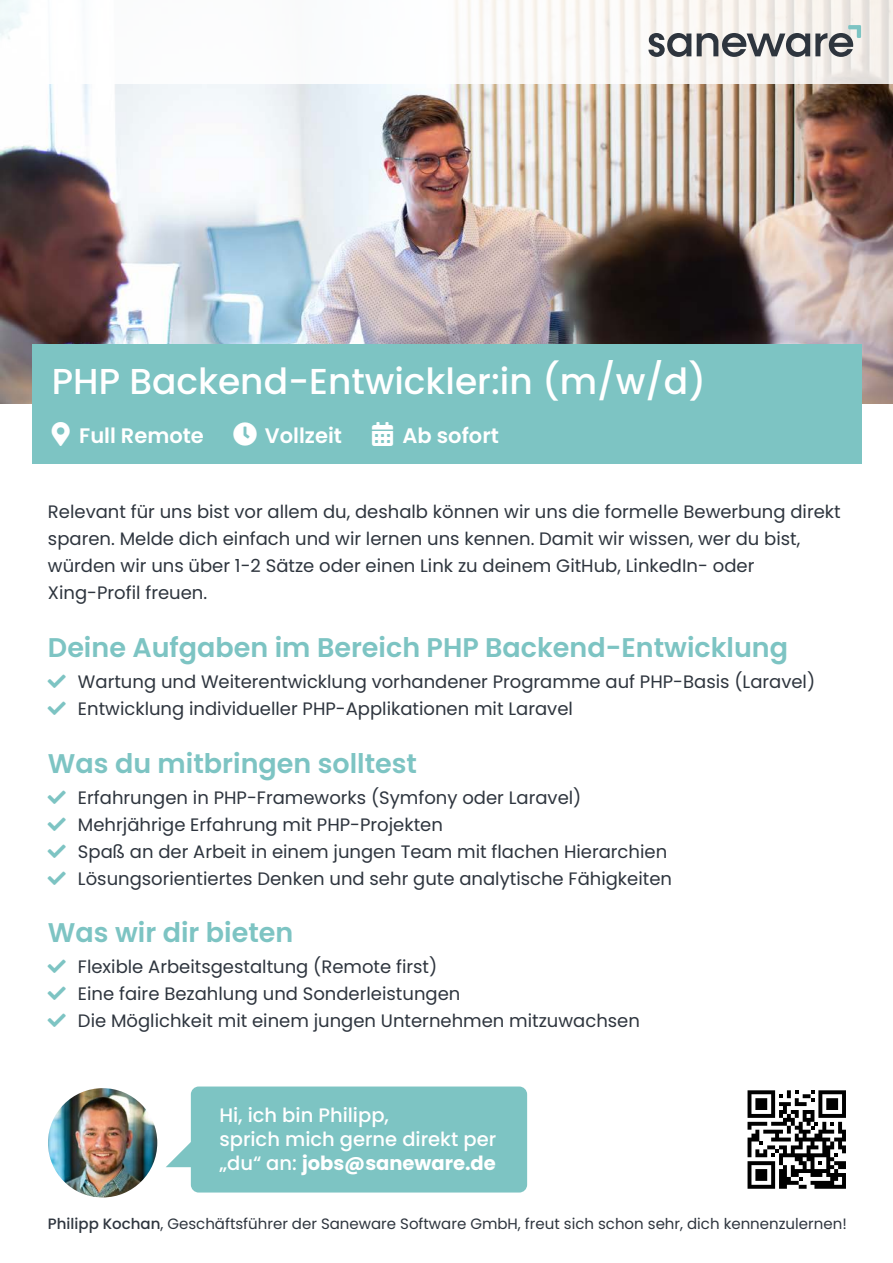
<style>
.page{position:relative;width:893px;height:1263px;background:#fff}
.page>*{position:absolute;margin:0;border:0;box-sizing:border-box;transform-origin:0 0}
.t1{font:500 36px "Poppins";color:#fff}
.t2{font:600 27px "Poppins";color:#7dc4c3}
.t3{font:600 21px "Poppins";color:#fff}
.t4{font:500 19.5px/24px "Poppins";color:#fff}
.t5{font:18px/27px "Poppins";color:#2e353e}
.t6{font:15px "Poppins";color:#2e353e}
.s1{font-weight:700}
.s2{font-weight:500}
</style>
<div class="page">
<img style="left:0;top:83px;width:893px;height:321px">
<svg style="left:0;top:0;width:893px;height:83px"></svg>
<svg style="left:648px;top:33px;width:43px;height:24px"></svg>
<svg style="left:697px;top:25px;width:164px;height:32px"></svg>
<div style="left:32px;top:344px;width:829px;height:120px;background:#7dc4c3"></div>
<img style="left:48px;top:1088px;width:109px;height:109px;border-radius:55px">
<div style="left:191px;top:1086px;width:336px;height:106px;background:#7dc4c3;border-radius:8px"></div>
<svg style="left:166px;top:1141px;width:25px;height:26px"></svg>
<svg style="left:747px;top:1090px;width:99px;height:99px"></svg>
<h1 class="t1" style="left:52px;top:361px;width:656px">PHP Backend-Entwickler:in (m/w/d)</h1>
<p class="t3" style="left:79px;top:423px;width:126px">Full Remote</p>
<p class="t3" style="left:265px;top:423px;width:79px">Vollzeit</p>
<p class="t3" style="left:403px;top:423px;width:98px">Ab sofort</p>
<p class="t5" style="left:48px;top:498px;width:794px">Relevant für uns bist vor allem du, deshalb können wir uns die formelle Bewerbung direkt sparen. Melde dich einfach und wir lernen uns kennen. Damit wir wissen, wer du bist, würden wir uns über 1-2 Sätze oder einen Link zu deinem GitHub, LinkedIn- oder Xing-Profil freuen.</p>
<h2 class="t2" style="left:48px;top:632px;width:742px">Deine Aufgaben im Bereich PHP Backend-Entwicklung</h2>
<p class="t5" style="left:78px;top:668px;width:739px">Wartung und Weiterentwicklung vorhandener Programme auf PHP-Basis (Laravel)<br>Entwicklung individueller PHP-Applikationen mit Laravel</p>
<h2 class="t2" style="left:48px;top:748px;width:371px">Was du mitbringen solltest</h2>
<p class="t5" style="left:78px;top:784px;width:596px">Erfahrungen in PHP-Frameworks (Symfony oder Laravel)<br>Mehrjährige Erfahrung mit PHP-Projekten<br>Spaß an der Arbeit in einem jungen Team mit flachen Hierarchien Lösungsorientiertes Denken und sehr gute analytische Fähigkeiten</p>
<h2 class="t2" style="left:48px;top:916px;width:247px">Was wir dir bieten</h2>
<p class="t5" style="left:78px;top:953px;width:563px">Flexible Arbeitsgestaltung (Remote first)<br>Eine faire Bezahlung und Sonderleistungen<br>Die Möglichkeit mit einem jungen Unternehmen mitzuwachsen</p>
<p class="t4" style="left:219px;top:1103px;width:278px">Hi, ich bin Philipp,<br>sprich mich gerne direkt per „du“ an: <span class="s1">jobs@saneware.de</span></p>
<p class="t6" style="left:48px;top:1215px;width:800px"><span class="s2">Philipp Kochan</span>, Geschäftsführer der Saneware Software GmbH, freut sich schon sehr, dich kennenzulernen!</p>
</div>
